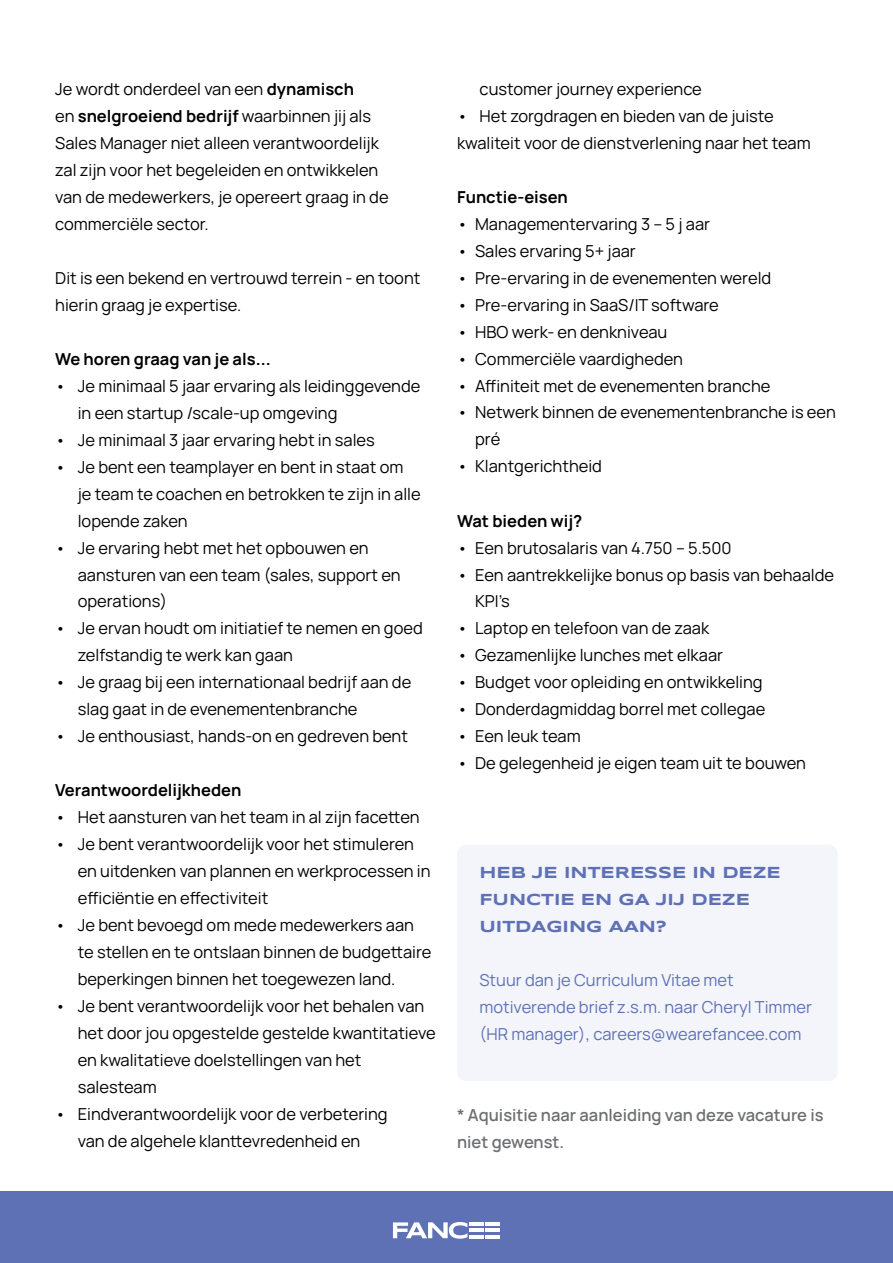
<style>
.page{position:relative;width:893px;height:1263px;background:#fff}
.page>*{position:absolute;margin:0;border:0;box-sizing:border-box;transform-origin:0 0}
.t1{font:16.5px/27px "Manrope";color:#000}
.t2{font:16.5px/27px "Manrope";color:#5e71b5}
.t3{font:700 16.5px "Manrope";color:#000}
.t4{font:600 16.5px/27px "Manrope";color:#6d6e71}
.t5{font:700 16.5px/27px "Syncopate";color:#5e71b5}
.s1{font-weight:700}
</style>
<div class="page">
<div style="left:0;top:1191px;width:893px;height:72px;background:#5e71b5"></div>
<hr style="left:486px;top:1222px;width:14px;height:4px;background:#fff">
<hr style="left:469px;top:1222px;width:15px;height:4px;background:#fff">
<hr style="left:486px;top:1228px;width:14px;height:4px;background:#fff">
<hr style="left:469px;top:1228px;width:15px;height:4px;background:#fff">
<hr style="left:486px;top:1235px;width:14px;height:3px;background:#fff">
<hr style="left:469px;top:1235px;width:15px;height:3px;background:#fff">
<svg style="left:393px;top:1222px;width:74px;height:17px"></svg>
<div style="left:457px;top:845px;width:381px;height:236px;background:#f4f5fb;border-radius:9px"></div>
<p class="t1" style="left:55px;top:74px;width:335px">Je wordt onderdeel van een <span class="s1">dynamisch<br></span>en <span class="s1">snelgroeiend bedrijf</span> waarbinnen jij als Sales Manager niet alleen verantwoordelijk zal zijn voor het begeleiden en ontwikkelen van de medewerkers, je opereert graag in de commerciële sector.</p>
<p class="t1" style="left:55px;top:263px;width:367px">Dit is een bekend en vertrouwd terrein - en toont hierin graag je expertise.</p>
<p class="t3" style="left:55px;top:347px;width:217px">We horen graag van je als...</p>
<p class="t1" style="left:78px;top:371px;width:344px;text-indent:-23px">• Je minimaal 5 jaar ervaring als leidinggevende in een startup /scale-up omgeving</p>
<p class="t1" style="left:55px;top:425px;width:321px">• Je minimaal 3 jaar ervaring hebt in sales</p>
<p class="t1" style="left:78px;top:452px;width:344px;text-indent:-23px">• Je bent een teamplayer en bent in staat om je team te coachen en betrokken te zijn in alle lopende zaken</p>
<p class="t1" style="left:78px;top:533px;width:324px;text-indent:-23px">• Je ervaring hebt met het opbouwen en aansturen van een team (sales, support en operations)</p>
<p class="t1" style="left:78px;top:614px;width:347px;text-indent:-23px">• Je ervan houdt om initiatief te nemen en goed zelfstandig te werk kan gaan</p>
<p class="t1" style="left:78px;top:668px;width:335px;text-indent:-23px">• Je graag bij een internationaal bedrijf aan de slag gaat in de evenementenbranche</p>
<p class="t1" style="left:55px;top:722px;width:354px">• Je enthousiast, hands-on en gedreven bent</p>
<p class="t3" style="left:55px;top:779px;width:188px">Verantwoordelijkheden</p>
<p class="t1" style="left:55px;top:803px;width:366px">• Het aansturen van het team in al zijn facetten</p>
<p class="t1" style="left:78px;top:830px;width:354px;text-indent:-23px">• Je bent verantwoordelijk voor het stimuleren en uitdenken van plannen en werkprocessen in efficiëntie en effectiviteit</p>
<p class="t1" style="left:78px;top:911px;width:355px;text-indent:-23px">• Je bent bevoegd om mede medewerkers aan te stellen en te ontslaan binnen de budgettaire beperkingen binnen het toegewezen land.</p>
<p class="t1" style="left:78px;top:992px;width:360px;text-indent:-23px">• Je bent verantwoordelijk voor het behalen van het door jou opgestelde gestelde kwantitatieve en kwalitatieve doelstellingen van het salesteam</p>
<p class="t1" style="left:55px;top:1100px;width:334px;text-align:center">• Eindverantwoordelijk voor de verbetering van de algehele klanttevredenheid en</p>
<p class="t1" style="left:480px;top:74px;width:224px">customer journey experience</p>
<p class="t1" style="left:457px;top:101px;width:355px">• Het zorgdragen en bieden van de juiste kwaliteit voor de dienstverlening naar het team</p>
<p class="t3" style="left:457px;top:185px;width:112px">Functie-eisen</p>
<p class="t1" style="left:457px;top:209px;width:255px">• Managementervaring 3 – 5 j aar</p>
<p class="t1" style="left:457px;top:236px;width:180px">• Sales ervaring 5+ jaar</p>
<p class="t1" style="left:457px;top:263px;width:316px">• Pre-ervaring in de evenementen wereld</p>
<p class="t1" style="left:457px;top:290px;width:263px">• Pre-ervaring in SaaS/IT software</p>
<p class="t1" style="left:457px;top:317px;width:212px">• HBO werk- en denkniveau</p>
<p class="t1" style="left:457px;top:344px;width:227px">• Commerciële vaardigheden</p>
<p class="t1" style="left:457px;top:371px;width:315px">• Affiniteit met de evenementen branche</p>
<p class="t1" style="left:475px;top:398px;width:362px;text-indent:-18px">• Netwerk binnen de evenementenbranche is een pré</p>
<p class="t1" style="left:457px;top:452px;width:146px">• Klantgerichtheid</p>
<p class="t3" style="left:457px;top:509px;width:127px">Wat bieden wij?</p>
<p class="t1" style="left:457px;top:533px;width:276px">• Een brutosalaris van 4.750 – 5.500</p>
<p class="t1" style="left:475px;top:560px;width:360px;text-indent:-18px">• Een aantrekkelijke bonus op basis van behaalde<br>KPI’s</p>
<p class="t1" style="left:457px;top:614px;width:254px">• Laptop en telefoon van de zaak</p>
<p class="t1" style="left:457px;top:641px;width:267px">• Gezamenlijke lunches met elkaar</p>
<p class="t1" style="left:457px;top:668px;width:307px">• Budget voor opleiding en ontwikkeling</p>
<p class="t1" style="left:457px;top:695px;width:310px">• Donderdagmiddag borrel met collegae</p>
<p class="t1" style="left:457px;top:722px;width:125px">• Een leuk team</p>
<p class="t1" style="left:457px;top:749px;width:350px">• De gelegenheid je eigen team uit te bouwen</p>
<p class="t5" style="left:479px;top:858px;width:303px">HEB JE INTERESSE IN DEZE<br>FUNCTIE EN GA JIJ DEZE<br>UITDAGING AAN?</p>
<p class="t2" style="left:479px;top:965px;width:334px">Stuur dan je Curriculum Vitae met motiverende brief z.s.m. naar Cheryl Timmer (HR manager), careers@wearefancee.com</p>
<p class="t4" style="left:457px;top:1100px;width:368px">* Aquisitie naar aanleiding van deze vacature is niet gewenst.</p>
</div>
